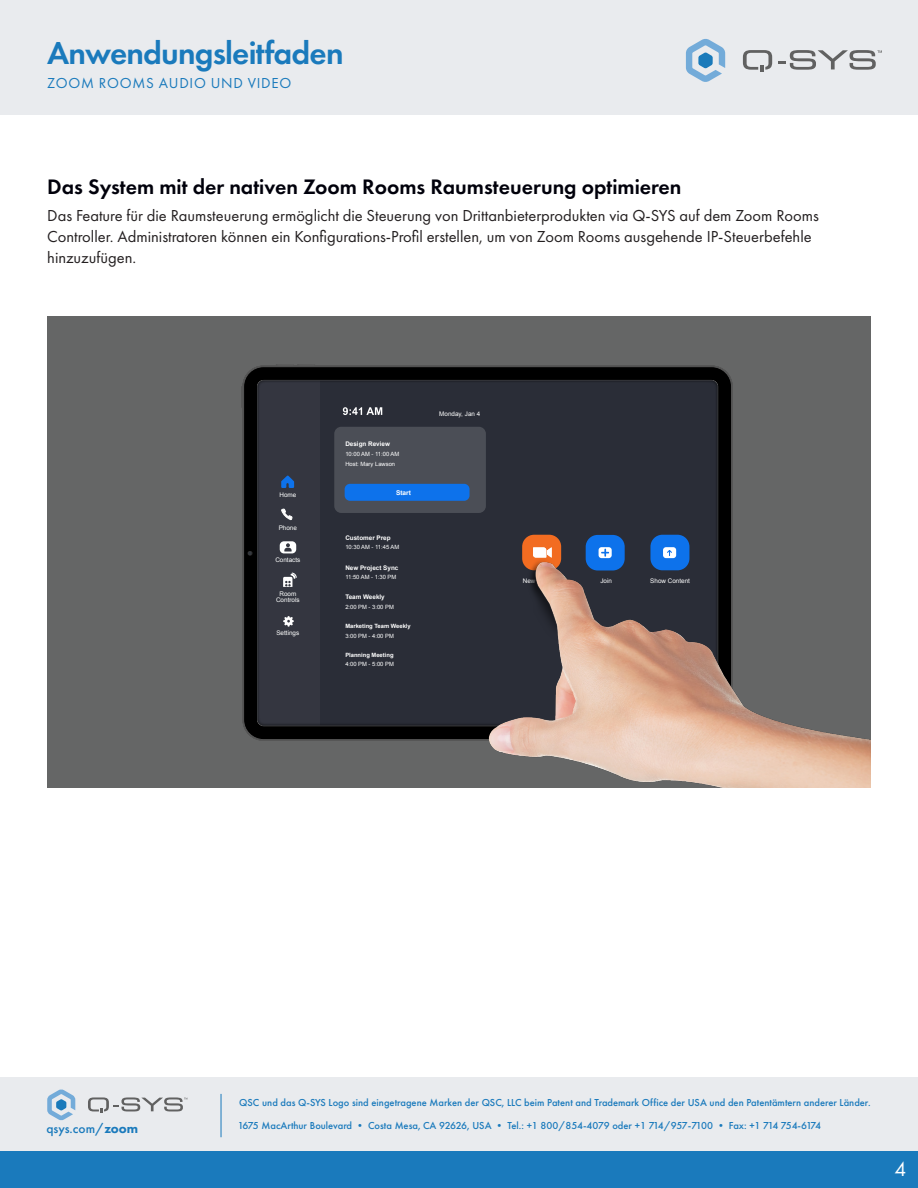
<style>
.page{position:relative;width:918px;height:1188px;background:#fff}
.page>*{position:absolute;margin:0;border:0;box-sizing:border-box;transform-origin:0 0}
.t1{font:600 33px "Futura PT";letter-spacing:-.025em;color:#1a7abc}
.t2{font:600 21.75px "Futura PT";color:#00000b}
.t3{font:21px "Futura PT";color:#fff}
.t4{font:16.5px/21px "Futura PT";color:#231f20}
.t5{font:15px "Futura PT";letter-spacing:.05em;color:#1a7abc}
.t6{font:500 13.5px "Futura PT";color:#1a7abc}
.t7{font:500 10.5px "Futura PT";color:#1a7abc}
.t8{font:700 6.6px "Arial";color:#fff}
.t9{font:6.3px/6.1px "Arial";color:#fff;text-align:center}
.t10{font:700 6.3px "Arial";color:#fff}
.t11{font:5.85px/9.6px "Arial";color:#fff}
.t12{font:700 5.85px/9.6px "Arial";color:#fff}
.s1{font-weight:400}
.s2{font-weight:800}
</style>
<div class="page">
<div style="left:0;top:0;width:918px;height:114px;background:#e9ebee"></div>
<div style="left:0;top:1151px;width:918px;height:37px;background:#1a7abc"></div>
<svg style="left:686px;top:39px;width:39px;height:43px"></svg>
<svg style="left:743px;top:50px;width:29px;height:22px"></svg>
<svg style="left:778px;top:50px;width:104px;height:20px"></svg>
<div style="left:47px;top:316px;width:824px;height:472px;background:#656666"></div>
<svg style="left:241px;top:386px;width:1px;height:22px"></svg>
<div style="left:244px;top:367px;width:488px;height:373px;background:#000;border-radius:20px"></div>
<div style="left:320px;top:380px;width:398px;height:78px;background:#2a2d37"></div>
<div style="left:334px;top:427px;width:152px;height:86px;background:#4b4e56;border-radius:7px"></div>
<svg style="left:440px;top:411px;width:40px;height:6px"></svg>
<svg style="left:343px;top:407px;width:39px;height:8px"></svg>
<div style="left:257px;top:380px;width:63px;height:346px;background:#343640"></div>
<div style="left:0;top:1077px;width:918px;height:74px;background:#e9ebee"></div>
<hr style="left:221px;top:1094px;width:1px;height:43px;background:#1a7abc">
<svg style="left:47px;top:1089px;width:28px;height:31px"></svg>
<svg style="left:88px;top:1097px;width:99px;height:16px"></svg>
<img style="left:242px;top:458px;width:629px;height:330px">
<h1 class="t1" style="left:47px;top:32px;width:298px">Anwendungsleitfaden</h1>
<p class="t5" style="left:47px;top:74px;width:246px">ZOOM ROOMS AUDIO UND VIDEO</p>
<p class="t2" style="left:47px;top:173px;width:636px">Das System mit der nativen Zoom Rooms Raumsteuerung optimieren</p>
<p class="t4" style="left:47px;top:205px;width:773px">Das Feature für die Raumsteuerung ermöglicht die Steuerung von Drittanbieterprodukten via Q-SYS auf dem Zoom Rooms<br>Controller. Administratoren können ein Konfigurations-Profil erstellen, um von Zoom Rooms ausgehende IP-Steuerbefehle hinzuzufügen.</p>
<p class="t9" style="left:279px;top:492px;width:18px">Home</p>
<p class="t9" style="left:279px;top:525px;width:20px">Phone</p>
<p class="t9" style="left:275px;top:557px;width:26px">Contacts</p>
<p class="t9" style="left:276px;top:591px;width:25px">Room<br>Controls</p>
<p class="t9" style="left:276px;top:629px;width:24px">Settings</p>
<p class="t10" style="left:345px;top:440px;width:46px">Design Review</p>
<p class="t11" style="left:345px;top:449px;width:55px">10:00 AM - 11:00 AM<br>Host: Mary Lawson</p>
<p class="t8" style="left:396px;top:488px;width:16px">Start</p>
<p class="t10" style="left:345px;top:533px;width:47px">Customer Prep</p>
<p class="t11" style="left:345px;top:543px;width:55px">10:30 AM - 11:45 AM</p>
<p class="t10" style="left:345px;top:563px;width:55px">New Project Sync</p>
<p class="t11" style="left:345px;top:572px;width:53px">11:50 AM - 1:30 PM</p>
<p class="t10" style="left:345px;top:593px;width:41px">Team Weekly</p>
<p class="t11" style="left:345px;top:602px;width:50px">2:00 PM - 3:00 PM</p>
<p class="t12" style="left:345px;top:621px;width:67px">Marketing Team Weekly<br><span class="s1">3:00 PM - 4:00 PM</span></p>
<p class="t12" style="left:345px;top:650px;width:50px">Planning Meeting<br><span class="s1">4:00 PM - 5:00 PM</span></p>
<p class="t9" style="left:439px;top:411px;width:42px">Monday, Jan 4</p>
<p class="t9" style="left:600px;top:578px;width:13px">Join</p>
<p class="t9" style="left:650px;top:578px;width:41px">Show Content</p>
<p class="t6" style="left:46px;top:1120px;width:93px">qsys.com/<span class="s2">zoom</span></p>
<p class="t7" style="left:239px;top:1096px;width:633px">QSC und das Q-SYS Logo sind eingetragene Marken der QSC, LLC beim Patent and Trademark Office der USA und den Patentämtern anderer Länder.</p>
<p class="t7" style="left:238px;top:1119px;width:585px">1675 MacArthur Boulevard • Costa Mesa, CA 92626, USA • Tel.: +1 800/854-4079 oder +1 714/957-7100 • Fax: +1 714 754-6174</p>
<p class="t3" style="left:895px;top:1156px;width:13px">4</p>
</div>
